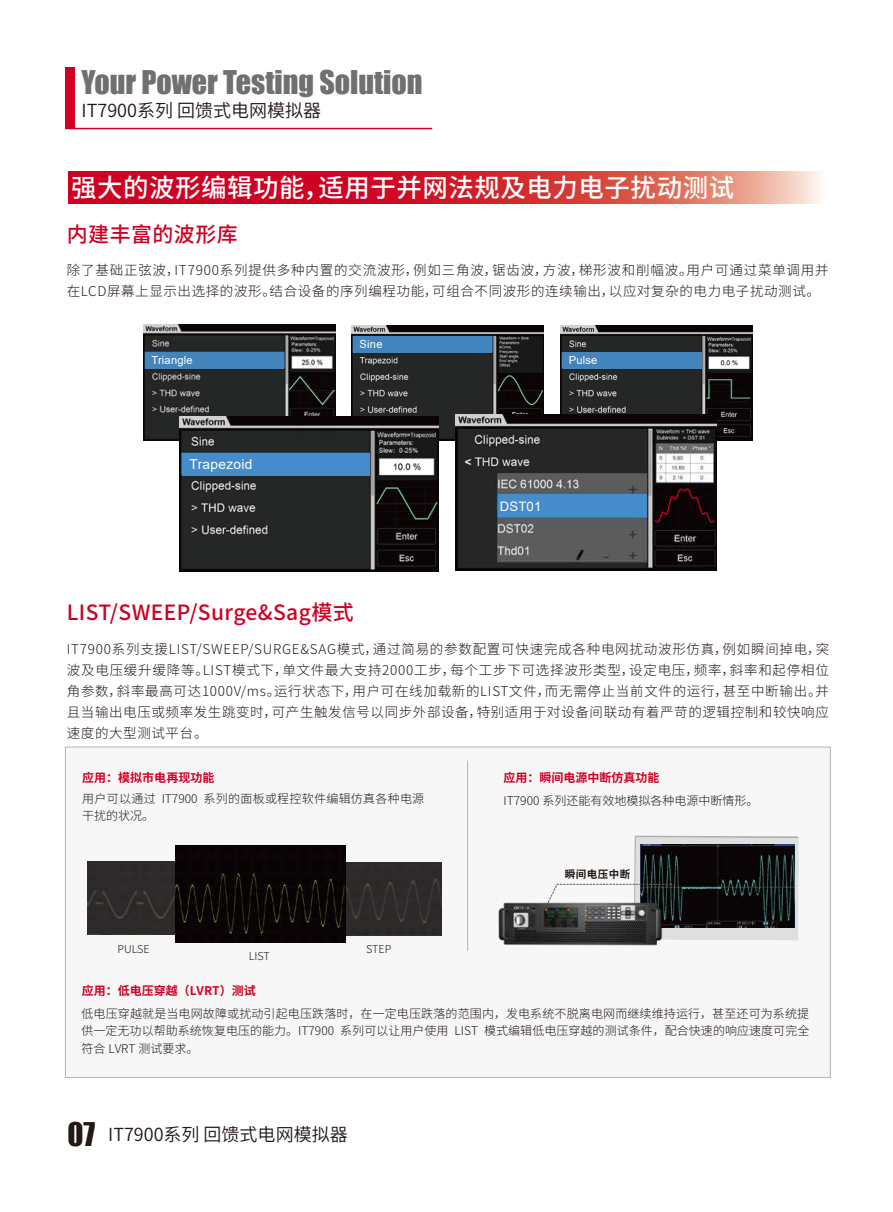
<style>
.page{position:relative;width:893px;height:1212px;background:#fff}
.page>*{position:absolute;margin:0;border:0;box-sizing:border-box;transform-origin:0 0}
.t1{font:30px "Impact";color:#717071}
.t2{font:500 25.5px "Source Han Sans CN";letter-spacing:.02em;color:#fff}
.t3{font:500 21px "Source Han Sans CN";letter-spacing:.02em;color:#cf0022}
.t4{font:18px "Source Han Sans CN";color:#231815}
.t5{font:13.8px "Arial";letter-spacing:.02em;color:#fff}
.t6{font:300 13.5px/21px "Source Han Sans CN";letter-spacing:.045em;color:#231815}
.t7{font:13.05px "Arial";letter-spacing:.02em;color:#fff}
.t8{font:300 12px/17.4px "Source Han Sans CN";letter-spacing:.005em;color:#221815}
.t9{font:700 12px "Source Han Sans CN";color:#cf0022}
.t10{font:11.1px "Arial";letter-spacing:.02em;color:#fff}
.t11{font:300 10.8px "Source Han Sans CN";color:#231815}
.t12{font:700 10.5px "Source Han Sans CN";letter-spacing:.045em;color:#231815}
.s1{font-family:"Impact";font-size:30px}
</style>
<div class="page">
<div style="left:65px;top:67px;width:10px;height:62px;background:#cf0022"></div>
<hr style="left:65px;top:128px;width:367px;height:1px;background:#cf0022">
<img style="left:144px;top:325px;width:191px;height:116px">
<svg style="left:288px;top:376px;width:47px;height:29px"></svg>
<div style="left:145px;top:353px;width:139px;height:16px;background:#4484bd"></div>
<img style="left:352px;top:325px;width:192px;height:115px">
<div style="left:354px;top:336px;width:138px;height:17px;background:#4484bd"></div>
<svg style="left:498px;top:373px;width:45px;height:32px"></svg>
<img style="left:561px;top:325px;width:191px;height:115px">
<div style="left:563px;top:352px;width:138px;height:17px;background:#4484bd"></div>
<img style="left:705px;top:375px;width:46px;height:4px">
<img style="left:726px;top:398px;width:25px;height:3px">
<svg style="left:706px;top:379px;width:45px;height:19px"></svg>
<img style="left:456px;top:414px;width:260px;height:156px">
<img style="left:179px;top:416px;width:259px;height:156px">
<div style="left:182px;top:454px;width:187px;height:22px;background:#468ccb"></div>
<div style="left:498px;top:494px;width:148px;height:23px;background:#468ccb"></div>
<svg style="left:376px;top:487px;width:61px;height:32px;background:#12110f"></svg>
<svg style="left:654px;top:486px;width:61px;height:38px;background:#160407"></svg>
<svg style="left:68px;top:172px;width:752px;height:31px;background:#d6333e"></svg>
<div style="left:65px;top:747px;width:765px;height:331px;background:#f7f7f7;border:1px solid #b5b4b5"></div>
<svg style="left:634px;top:836px;width:165px;height:104px;background:#3f4142"></svg>
<img style="left:498px;top:866px;width:174px;height:80px">
<div style="left:88px;top:862px;width:87px;height:72px;background:#2f2a2b"></div>
<img style="left:345px;top:862px;width:96px;height:73px">
<img style="left:175px;top:845px;width:170px;height:97px">
<hr style="left:467px;top:760px;width:1px;height:191px;background:#b5b4b5">
<h1 class="t1" style="left:82px;top:59px;width:342px">Your Power Testing Solution</h1>
<h3 class="t4" style="left:82px;top:100px;width:241px">IT7900系列 回馈式电网模拟器</h3>
<h2 class="t2" style="left:71px;top:174px;width:665px">强大的波形编辑功能，适用于并网法规及电力电子扰动测试</h2>
<h3 class="t3" style="left:67px;top:222px;width:172px">内建丰富的波形库</h3>
<p class="t6" style="left:67px;top:260px;width:763px">除了基础正弦波，IT7900系列提供多种内置的交流波形，例如三角波，锯齿波，方波，梯形波和削幅波。用户可通过菜单调用并在LCD屏幕上显示出选择的波形。结合设备的序列编程功能，可组合不同波形的连续输出，以应对复杂的电力电子扰动测试。</p>
<p class="t10" style="left:151px;top:352px;width:43px">Triangle</p>
<p class="t5" style="left:190px;top:455px;width:64px">Trapezoid</p>
<p class="t10" style="left:360px;top:337px;width:24px">Sine</p>
<h3 class="t3" style="left:67px;top:600px;width:288px">LIST/SWEEP/Surge&amp;Sag模式</h3>
<p class="t10" style="left:569px;top:352px;width:30px">Pulse</p>
<p class="t7" style="left:500px;top:497px;width:43px">DST01</p>
<p class="t6" style="left:67px;top:638px;width:764px;text-align:justify">IT7900系列支援LIST/SWEEP/SURGE&amp;SAG模式，通过简易的参数配置可快速完成各种电网扰动波形仿真，例如瞬间掉电，突波及电压缓升缓降等。LIST模式下，单文件最大支持2000工步，每个工步下可选择波形类型，设定电压，频率，斜率和起停相位角参数，斜率最高可达1000V/ms。运行状态下，用户可在线加载新的LIST文件，而无需停止当前文件的运行，甚至中断输出。并且当输出电压或频率发生跳变时，可产生触发信号以同步外部设备，特别适用于对设备间联动有着严苛的逻辑控制和较快响应速度的大型测试平台。</p>
<p class="t9" style="left:82px;top:771px;width:133px">应用：模拟市电再现功能</p>
<p class="t8" style="left:82px;top:790px;width:343px">用户可以通过 IT7900 系列的面板或程控软件编辑仿真各种电源干扰的状况。</p>
<p class="t11" style="left:117px;top:943px;width:34px">PULSE</p>
<p class="t11" style="left:366px;top:943px;width:27px">STEP</p>
<p class="t11" style="left:249px;top:950px;width:23px">LIST</p>
<p class="t9" style="left:82px;top:984px;width:176px">应用：低电压穿越（LVRT）测试</p>
<p class="t9" style="left:503px;top:771px;width:157px">应用：瞬间电源中断仿真功能</p>
<p class="t8" style="left:503px;top:792px;width:256px">IT7900 系列还能有效地模拟各种电源中断情形。</p>
<p class="t12" style="left:565px;top:868px;width:67px">瞬间电压中断</p>
<p class="t8" style="left:81px;top:1005px;width:729px;text-align:justify">低电压穿越就是当电网故障或扰动引起电压跌落时，在一定电压跌落的范围内，发电系统不脱离电网而继续维持运行，甚至还可为系统提供一定无功以帮助系统恢复电压的能力。IT7900 系列可以让用户使用 LIST 模式编辑低电压穿越的测试条件，配合快速的响应速度可完全符合 LVRT 测试要求。</p>
<h3 class="t4" style="left:67px;top:1124px;width:282px"><span class="s1">07</span> IT7900系列 回馈式电网模拟器</h3>
</div>
